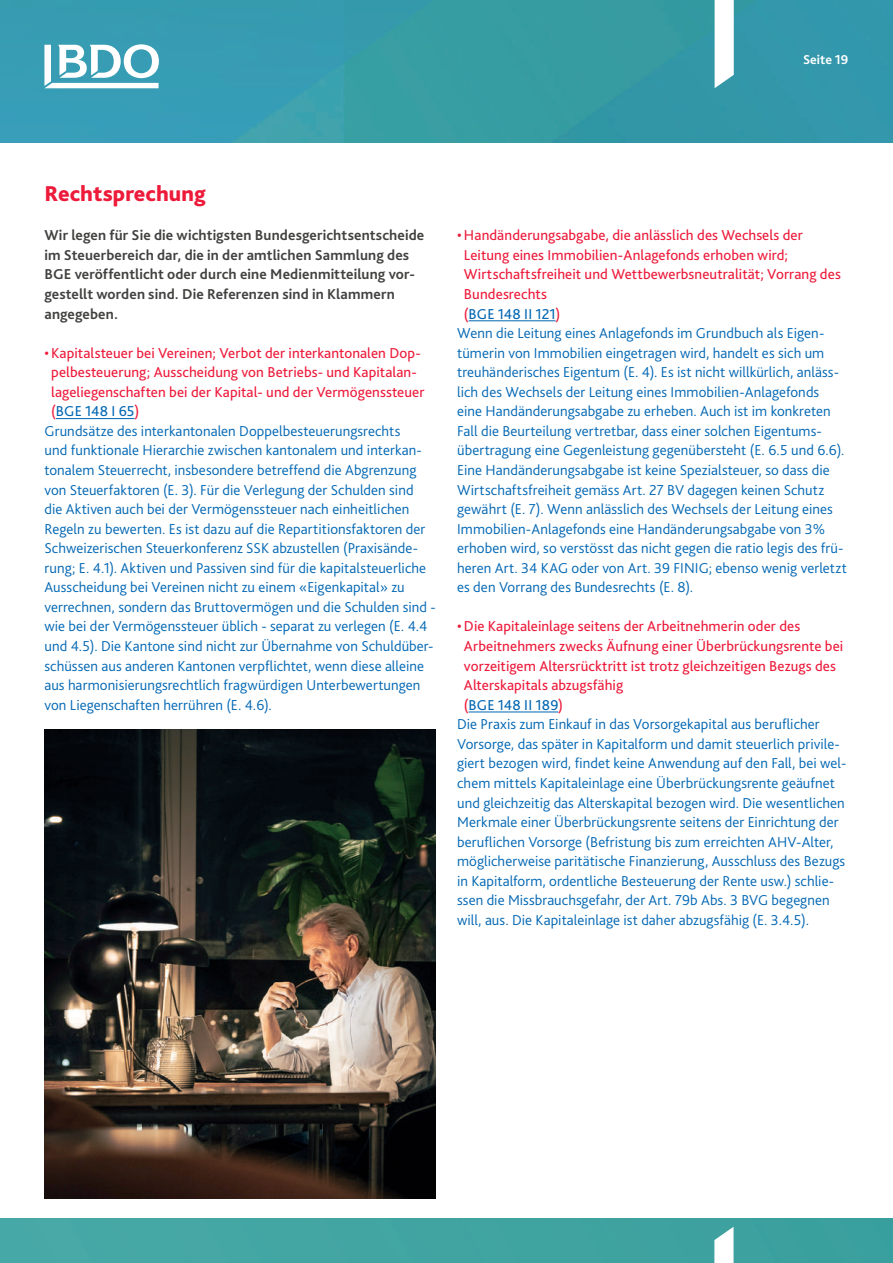
<style>
.page{position:relative;width:893px;height:1263px;background:#fff}
.page>*{position:absolute;margin:0;border:0;box-sizing:border-box;transform-origin:0 0}
.t1{font:800 22.5px "Bliss Pro";letter-spacing:.005em;color:#ed1a3a}
.t2{font:300 15px "Bliss Pro";letter-spacing:.005em;color:#0166b3}
.t3{font:15px "Bliss Pro";letter-spacing:.005em;color:#ed1a3a}
.t4{font:700 15px/19.5px "Bliss Pro";letter-spacing:.01em;color:#414140}
.t5{font:15px "Bliss Pro";letter-spacing:.01em;color:#0166b3}
.t6{font:700 13.5px "Bliss Pro";color:#fff}
.s1{color:#ed1a3a}
</style>
<div class="page">
<img style="left:0;top:0;width:892px;height:143px">
<div style="left:0;top:1218px;width:892px;height:45px;background:#42a4a1"></div>
<svg style="left:44px;top:44px;width:115px;height:44px"></svg>
<svg style="left:714px;top:1227px;width:19px;height:36px"></svg>
<svg style="left:714px;top:0;width:19px;height:88px"></svg>
<img style="left:44px;top:729px;width:392px;height:470px">
<hr style="left:56px;top:418px;width:79px;height:1px;background:#0166b3">
<hr style="left:468px;top:320px;width:87px;height:1px;background:#0166b3">
<hr style="left:468px;top:712px;width:90px;height:1px;background:#0166b3">
<p class="t6" style="left:803px;top:55px;width:47px">Seite 19</p>
<h1 class="t1" style="left:44px;top:185px;width:163px">Rechtsprechung</h1>
<p class="t4" style="left:44px;top:227px;width:381px">Wir legen für Sie die wichtigsten Bundesgerichtsentscheide im Steuerbereich dar, die in der amtlichen Sammlung des BGE veröffentlicht oder durch eine Medienmitteilung vor&shy;gestellt worden sind. Die Referenzen sind in Klammern angegeben.</p>
<p class="t3" style="left:44px;top:347px;width:378px">• Kapitalsteuer bei Vereinen; Verbot der interkantonalen Dop-</p>
<p class="t3" style="left:51px;top:366px;width:367px">pelbesteuerung; Ausscheidung von Betriebs- und Kapitalan-</p>
<p class="t3" style="left:51px;top:386px;width:374px">lageliegenschaften bei der Kapital- und der Vermögenssteuer</p>
<p class="t5" style="left:51px;top:406px;width:90px"><span class="s1">(</span>BGE 148 I 65<span class="s1">)</span></p>
<p class="t2" style="left:44px;top:425px;width:357px">Grundsätze des interkantonalen Doppelbesteuerungsrechts</p>
<p class="t2" style="left:44px;top:445px;width:379px">und funktionale Hierarchie zwischen kantonalem und interkan-</p>
<p class="t2" style="left:44px;top:464px;width:373px">tonalem Steuerrecht, insbesondere betreffend die Abgrenzung</p>
<p class="t2" style="left:44px;top:484px;width:370px">von Steuerfaktoren (E. 3). Für die Verlegung der Schulden sind</p>
<p class="t2" style="left:44px;top:503px;width:366px">die Aktiven auch bei der Vermögenssteuer nach einheitlichen</p>
<p class="t2" style="left:44px;top:523px;width:382px">Regeln zu bewerten. Es ist dazu auf die Repartitionsfaktoren der</p>
<p class="t2" style="left:44px;top:543px;width:375px">Schweizerischen Steuerkonferenz SSK abzustellen (Praxisände-</p>
<p class="t2" style="left:44px;top:562px;width:383px">rung; E. 4.1). Aktiven und Passiven sind für die kapitalsteuerliche</p>
<p class="t2" style="left:44px;top:582px;width:362px">Ausscheidung bei Vereinen nicht zu einem «Eigenkapital» zu</p>
<p class="t2" style="left:44px;top:601px;width:393px">verrechnen, sondern das Bruttovermögen und die Schulden sind -</p>
<p class="t2" style="left:44px;top:621px;width:384px">wie bei der Vermögenssteuer üblich - separat zu verlegen (E. 4.4</p>
<p class="t2" style="left:44px;top:640px;width:390px">und 4.5). Die Kantone sind nicht zur Übernahme von Schuldüber-</p>
<p class="t2" style="left:44px;top:660px;width:381px">schüssen aus anderen Kantonen verpflichtet, wenn diese alleine</p>
<p class="t2" style="left:44px;top:679px;width:377px">aus harmonisierungsrechtlich fragwürdigen Unterbewertungen</p>
<p class="t2" style="left:44px;top:699px;width:229px">von Liegenschaften herrühren (E. 4.6).</p>
<p class="t3" style="left:457px;top:230px;width:347px">• Handänderungsabgabe, die anlässlich des Wechsels der</p>
<p class="t3" style="left:464px;top:249px;width:325px">Leitung eines Immobilien-Anlagefonds erhoben wird;</p>
<p class="t3" style="left:464px;top:269px;width:378px">Wirtschaftsfreiheit und Wettbewerbsneutralität; Vorrang des</p>
<p class="t3" style="left:464px;top:288px;width:85px">Bundesrechts</p>
<p class="t5" style="left:464px;top:308px;width:98px"><span class="s1">(</span>BGE 148 II 121<span class="s1">)</span></p>
<p class="t2" style="left:457px;top:327px;width:369px">Wenn die Leitung eines Anlagefonds im Grundbuch als Eigen-</p>
<p class="t2" style="left:457px;top:347px;width:368px">tümerin von Immobilien eingetragen wird, handelt es sich um</p>
<p class="t2" style="left:457px;top:366px;width:383px">treuhänderisches Eigentum (E. 4). Es ist nicht willkürlich, anläss-</p>
<p class="t2" style="left:457px;top:386px;width:363px">lich des Wechsels der Leitung eines Immobilien-Anlagefonds</p>
<p class="t2" style="left:457px;top:406px;width:375px">eine Handänderungsabgabe zu erheben. Auch ist im konkreten</p>
<p class="t2" style="left:457px;top:425px;width:366px">Fall die Beurteilung vertretbar, dass einer solchen Eigentums-</p>
<p class="t2" style="left:457px;top:445px;width:389px">übertragung eine Gegenleistung gegenübersteht (E. 6.5 und 6.6).</p>
<p class="t2" style="left:457px;top:464px;width:374px">Eine Handänderungsabgabe ist keine Spezialsteuer, so dass die</p>
<p class="t2" style="left:457px;top:484px;width:368px">Wirtschaftsfreiheit gemäss Art. 27 BV dagegen keinen Schutz</p>
<p class="t2" style="left:457px;top:503px;width:377px">gewährt (E. 7). Wenn anlässlich des Wechsels der Leitung eines</p>
<p class="t2" style="left:457px;top:523px;width:369px">Immobilien-Anlagefonds eine Handänderungsabgabe von 3%</p>
<p class="t2" style="left:457px;top:543px;width:388px">erhoben wird, so verstösst das nicht gegen die ratio legis des frü-</p>
<p class="t2" style="left:457px;top:562px;width:391px">heren Art. 34 KAG oder von Art. 39 FINIG; ebenso wenig verletzt</p>
<p class="t2" style="left:457px;top:582px;width:237px">es den Vorrang des Bundesrechts (E. 8).</p>
<p class="t3" style="left:457px;top:621px;width:344px">• Die Kapitaleinlage seitens der Arbeitnehmerin oder des</p>
<p class="t3" style="left:464px;top:640px;width:381px">Arbeitnehmers zwecks Äufnung einer Überbrückungsrente bei</p>
<p class="t3" style="left:464px;top:660px;width:373px">vorzeitigem Altersrücktritt ist trotz gleichzeitigen Bezugs des</p>
<p class="t3" style="left:464px;top:679px;width:161px">Alterskapitals abzugsfähig</p>
<p class="t5" style="left:464px;top:699px;width:101px"><span class="s1">(</span>BGE 148 II 189<span class="s1">)</span></p>
<p class="t2" style="left:457px;top:719px;width:364px">Die Praxis zum Einkauf in das Vorsorgekapital aus beruflicher</p>
<p class="t2" style="left:457px;top:738px;width:384px">Vorsorge, das später in Kapitalform und damit steuerlich privile-</p>
<p class="t2" style="left:457px;top:758px;width:391px">giert bezogen wird, findet keine Anwendung auf den Fall, bei wel-</p>
<p class="t2" style="left:457px;top:777px;width:379px">chem mittels Kapitaleinlage eine Überbrückungsrente geäufnet</p>
<p class="t2" style="left:457px;top:797px;width:389px">und gleichzeitig das Alterskapital bezogen wird. Die wesentlichen</p>
<p class="t2" style="left:457px;top:816px;width:383px">Merkmale einer Überbrückungsrente seitens der Einrichtung der</p>
<p class="t2" style="left:457px;top:836px;width:378px">beruflichen Vorsorge (Befristung bis zum erreichten AHV-Alter,</p>
<p class="t2" style="left:457px;top:855px;width:389px">möglicherweise paritätische Finanzierung, Ausschluss des Bezugs</p>
<p class="t2" style="left:457px;top:875px;width:378px">in Kapitalform, ordentliche Besteuerung der Rente usw.) schlie-</p>
<p class="t2" style="left:457px;top:895px;width:374px">ssen die Missbrauchsgefahr, der Art. 79b Abs. 3 BVG begegnen</p>
<p class="t2" style="left:457px;top:914px;width:353px">will, aus. Die Kapitaleinlage ist daher abzugsfähig (E. 3.4.5).</p>
</div>
